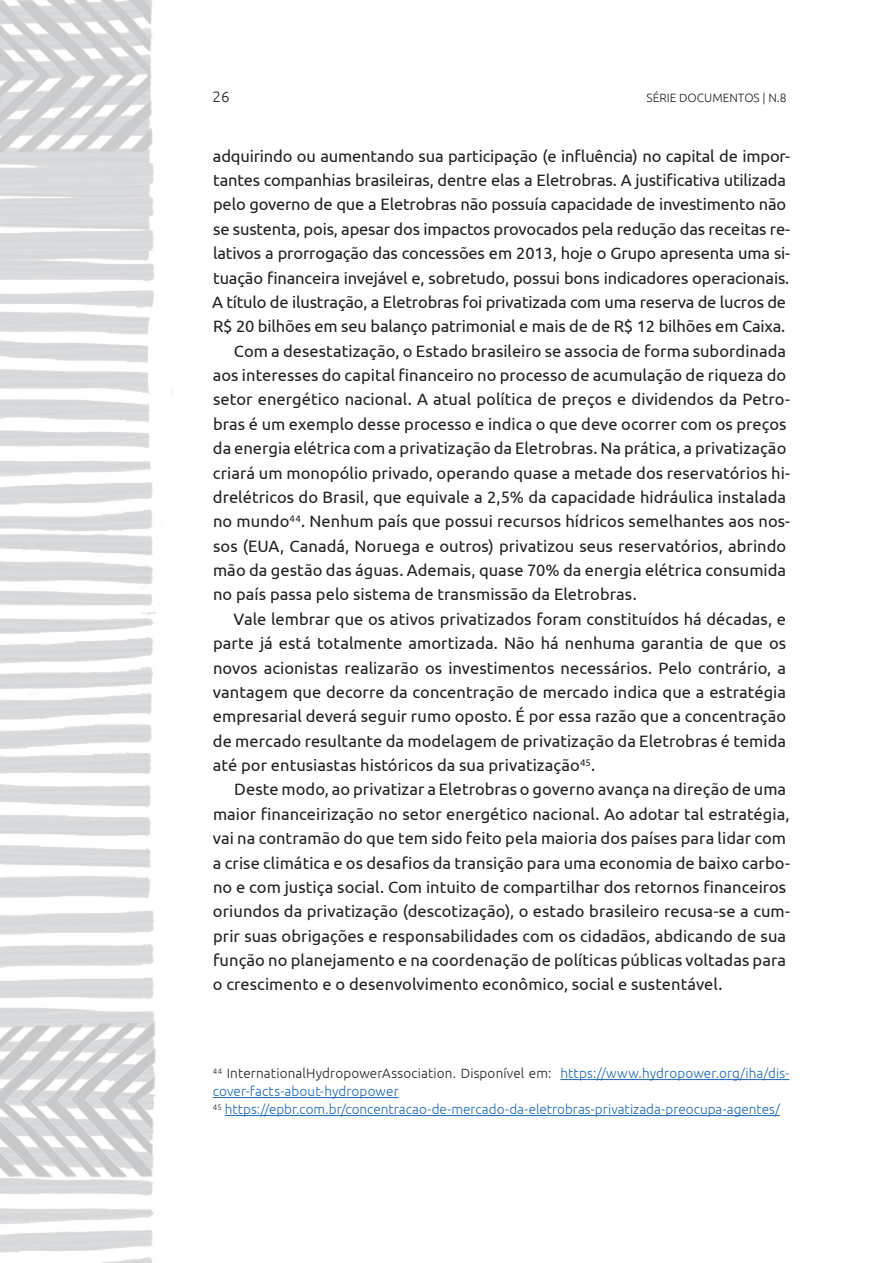
<style>
.page{position:relative;width:893px;height:1263px;background:#fff}
.page>*{position:absolute;margin:0;border:0;box-sizing:border-box;transform-origin:0 0}
.t1{font:16.5px "Ubuntu";color:#231f20}
.t2{font:300 15px "Ubuntu";color:#231f20}
.t3{font:300 13.5px/18px "Ubuntu";letter-spacing:.005em;color:#1b69b4}
.t4{font:300 12px "Ubuntu";color:#231f20}
.s1{color:#231f20}
</style>
<div class="page">
<img style="left:0;top:0;width:172px;height:1263px">
<hr style="left:560px;top:1079px;width:229px;height:1px;background:#1b69b4">
<hr style="left:213px;top:1097px;width:186px;height:1px;background:#1b69b4">
<hr style="left:225px;top:1115px;width:555px;height:1px;background:#1b69b4">
<p class="t2" style="left:213px;top:87px;width:18px">26</p>
<p class="t4" style="left:647px;top:90px;width:142px">SÉRIE DOCUMENTOS | N.8</p>
<p class="t1" style="left:213px;top:146px;width:579px">adquirindo ou aumentando sua participação (e influência) no capital de impor-</p>
<p class="t1" style="left:213px;top:170px;width:574px">tantes companhias brasileiras, dentre elas a Eletrobras. A justificativa utilizada</p>
<p class="t1" style="left:213px;top:194px;width:575px">pelo governo de que a Eletrobras não possuía capacidade de investimento não</p>
<p class="t1" style="left:213px;top:219px;width:578px">se sustenta, pois, apesar dos impactos provocados pela redução das receitas re-</p>
<p class="t1" style="left:213px;top:243px;width:578px">lativos a prorrogação das concessões em 2013, hoje o Grupo apresenta uma si-</p>
<p class="t1" style="left:213px;top:268px;width:578px">tuação financeira invejável e, sobretudo, possui bons indicadores operacionais.</p>
<p class="t1" style="left:212px;top:292px;width:576px">A título de ilustração, a Eletrobras foi privatizada com uma reserva de lucros de</p>
<p class="t1" style="left:213px;top:316px;width:574px">R$ 20 bilhões em seu balanço patrimonial e mais de de R$ 12 bilhões em Caixa.</p>
<p class="t1" style="left:234px;top:341px;width:554px">Com a desestatização, o Estado brasileiro se associa de forma subordinada</p>
<p class="t1" style="left:213px;top:365px;width:575px">aos interesses do capital financeiro no processo de acumulação de riqueza do</p>
<p class="t1" style="left:213px;top:389px;width:579px">setor energético nacional. A atual política de preços e dividendos da Petro-</p>
<p class="t1" style="left:213px;top:414px;width:575px">bras é um exemplo desse processo e indica o que deve ocorrer com os preços</p>
<p class="t1" style="left:213px;top:438px;width:575px">da energia elétrica com a privatização da Eletrobras. Na prática, a privatização</p>
<p class="t1" style="left:213px;top:463px;width:579px">criará um monopólio privado, operando quase a metade dos reservatórios hi-</p>
<p class="t1" style="left:213px;top:487px;width:575px">drelétricos do Brasil, que equivale a 2,5% da capacidade hidráulica instalada</p>
<p class="t1" style="left:213px;top:511px;width:579px">no mundo<sup>44</sup>. Nenhum país que possui recursos hídricos semelhantes aos nos-</p>
<p class="t1" style="left:213px;top:536px;width:575px">sos (EUA, Canadá, Noruega e outros) privatizou seus reservatórios, abrindo</p>
<p class="t1" style="left:213px;top:560px;width:575px">mão da gestão das águas. Ademais, quase 70% da energia elétrica consumida</p>
<p class="t1" style="left:213px;top:584px;width:425px">no país passa pelo sistema de transmissão da Eletrobras.</p>
<p class="t1" style="left:234px;top:609px;width:554px">Vale lembrar que os ativos privatizados foram constituídos há décadas, e</p>
<p class="t1" style="left:213px;top:633px;width:575px">parte já está totalmente amortizada. Não há nenhuma garantia de que os</p>
<p class="t1" style="left:213px;top:658px;width:574px">novos acionistas realizarão os investimentos necessários. Pelo contrário, a</p>
<p class="t1" style="left:213px;top:682px;width:575px">vantagem que decorre da concentração de mercado indica que a estratégia</p>
<p class="t1" style="left:213px;top:706px;width:575px">empresarial deverá seguir rumo oposto. É por essa razão que a concentração</p>
<p class="t1" style="left:213px;top:731px;width:575px">de mercado resultante da modelagem de privatização da Eletrobras é temida</p>
<p class="t1" style="left:213px;top:755px;width:384px">até por entusiastas históricos da sua privatização<sup>45</sup>.</p>
<p class="t1" style="left:234px;top:779px;width:553px">Deste modo, ao privatizar a Eletrobras o governo avança na direção de uma</p>
<p class="t1" style="left:213px;top:804px;width:578px">maior financeirização no setor energético nacional. Ao adotar tal estratégia,</p>
<p class="t1" style="left:213px;top:828px;width:575px">vai na contramão do que tem sido feito pela maioria dos países para lidar com</p>
<p class="t1" style="left:213px;top:853px;width:579px">a crise climática e os desafios da transição para uma economia de baixo carbo-</p>
<p class="t1" style="left:213px;top:877px;width:575px">no e com justiça social. Com intuito de compartilhar dos retornos financeiros</p>
<p class="t1" style="left:213px;top:901px;width:579px">oriundos da privatização (descotização), o estado brasileiro recusa-se a cum-</p>
<p class="t1" style="left:213px;top:926px;width:574px">prir suas obrigações e responsabilidades com os cidadãos, abdicando de sua</p>
<p class="t1" style="left:213px;top:950px;width:574px">função no planejamento e na coordenação de políticas públicas voltadas para</p>
<p class="t1" style="left:213px;top:974px;width:511px">o crescimento e o desenvolvimento econômico, social e sustentável.</p>
<p class="t3" style="left:213px;top:1064px;width:578px"><sup>44</sup> <span class="s1">InternationalHydropowerAssociation. Disponível em:</span> https://www.hydropower.org/iha/dis&shy;cover-facts-about-hydropower<br><sup>45</sup> https://epbr.com.br/concentracao-de-mercado-da-eletrobras-privatizada-preocupa-agentes/</p>
</div>
